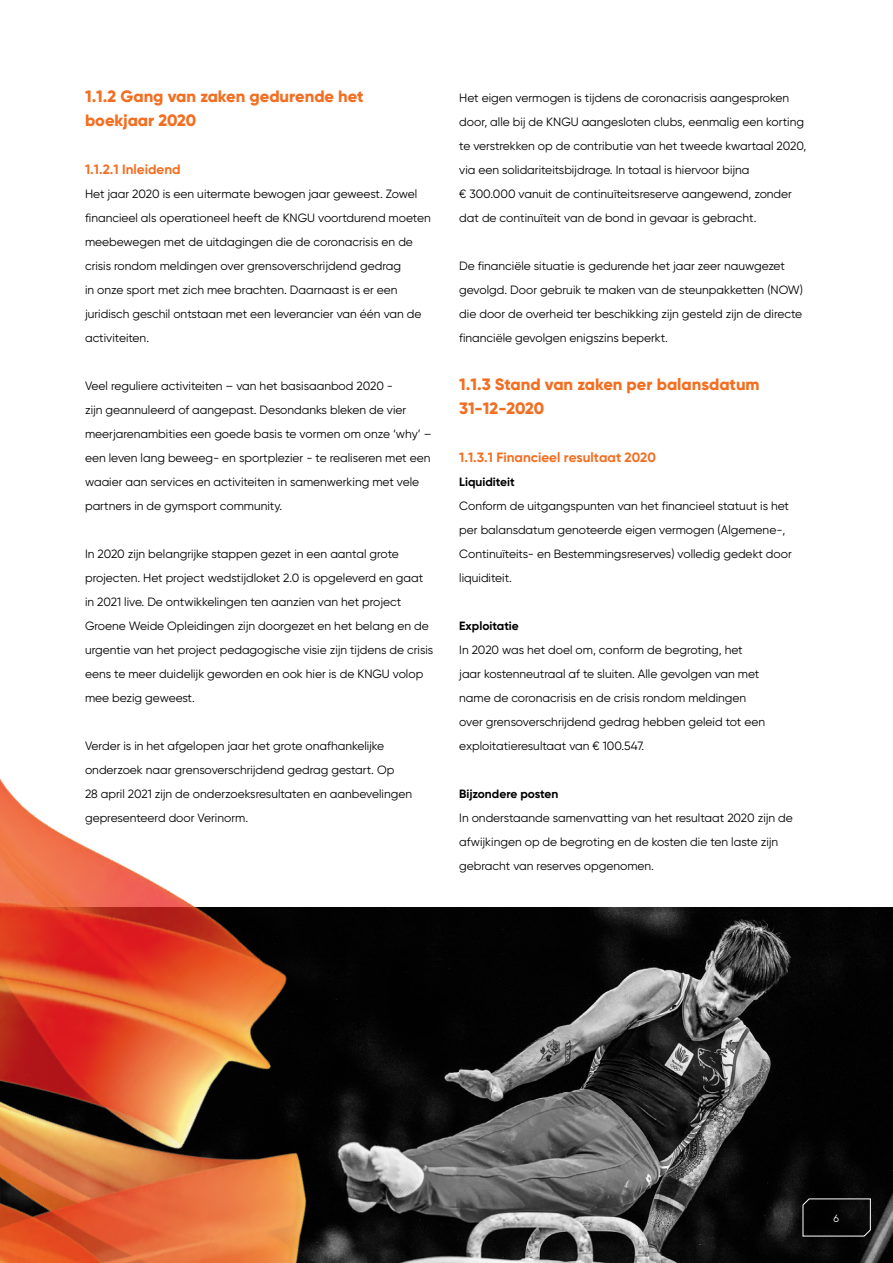
<style>
.page{position:relative;width:893px;height:1263px;background:#fff}
.page>*{position:absolute;margin:0;border:0;box-sizing:border-box;transform-origin:0 0}
.Broodtekst_zwart{font:800 16.5px/24px "Gilroy";color:#f36e21}
.Kop_oranje_extra_bol{font:800 16.5px/24px "Gilroy";color:#f36e21}
.Broodtekst_zwart-2{font:700 13.5px "Gilroy";color:#f36e21}
.Kop_oranje_bold{font:700 13.5px "Gilroy";color:#f36e21}
.Broodtekst_zwart-3{font:12px/24px "Gilroy";color:#000}
.Broodtekst_zwart-4{font:10.5px "Gilroy";color:#fff}
.s1{font-weight:700}
</style>
<div class="page">
<img style="left:525px;top:908px;width:368px;height:355px">
<img style="left:0;top:778px;width:525px;height:485px">
<svg style="left:802px;top:1198px;width:69px;height:39px;background:#171717"></svg>
<p class="Kop_oranje_extra_bol" style="left:85px;top:84px;width:280px">1.1.2 Gang van zaken gedurende het boekjaar 2020</p>
<p class="Kop_oranje_bold" style="left:85px;top:161px;width:97px">1.1.2.1 Inleidend</p>
<p class="Broodtekst_zwart-3" style="left:85px;top:182px;width:347px">Het jaar 2020 is een uitermate bewogen jaar geweest. Zowel financieel als operationeel heeft de KNGU voortdurend moeten meebewegen met de uitdagingen die de coronacrisis en de crisis rondom meldingen over grensoverschrijdend gedrag<br>in onze sport met zich mee brachten. Daarnaast is er een juridisch geschil ontstaan met een leverancier van één van de activiteiten.</p>
<p class="Broodtekst_zwart-3" style="left:85px;top:374px;width:348px">Veel reguliere activiteiten – van het basisaanbod 2020 -<br>zijn geannuleerd of aangepast. Desondanks bleken de vier meerjarenambities een goede basis te vormen om onze ‘why’ – een leven lang beweeg- en sportplezier - te realiseren met een waaier aan services en activiteiten in samenwerking met vele partners in de gymsport community.</p>
<p class="Broodtekst_zwart-3" style="left:85px;top:542px;width:350px">In 2020 zijn belangrijke stappen gezet in een aantal grote projecten. Het project wedstijdloket 2.0 is opgeleverd en gaat in 2021 live. De ontwikkelingen ten aanzien van het project Groene Weide Opleidingen zijn doorgezet en het belang en de urgentie van het project pedagogische visie zijn tijdens de crisis eens te meer duidelijk geworden en ook hier is de KNGU volop mee bezig geweest.</p>
<p class="Broodtekst_zwart-3" style="left:85px;top:734px;width:328px">Verder is in het afgelopen jaar het grote onafhankelijke onderzoek naar grensoverschrijdend gedrag gestart. Op<br>28 april 2021 zijn de onderzoeksresultaten en aanbevelingen gepresenteerd door Verinorm.</p>
<p class="Broodtekst_zwart-3" style="left:459px;top:86px;width:349px">Het eigen vermogen is tijdens de coronacrisis aangesproken door, alle bij de KNGU aangesloten clubs, eenmalig een korting te verstrekken op de contributie van het tweede kwartaal 2020, via een solidariteitsbijdrage. In totaal is hiervoor bijna<br>€ 300.000 vanuit de continuïteitsreserve aangewend, zonder dat de continuïteit van de bond in gevaar is gebracht.</p>
<p class="Broodtekst_zwart-3" style="left:459px;top:254px;width:345px">De financiële situatie is gedurende het jaar zeer nauwgezet gevolgd. Door gebruik te maken van de steunpakketten (NOW) die door de overheid ter beschikking zijn gesteld zijn de directe financiële gevolgen enigszins beperkt.</p>
<p class="Broodtekst_zwart" style="left:459px;top:372px;width:302px">1.1.3 Stand van zaken per balansdatum<br>31-12-2020</p>
<p class="Broodtekst_zwart-2" style="left:459px;top:449px;width:198px">1.1.3.1 Financieel resultaat 2020</p>
<p class="Broodtekst_zwart-3" style="left:459px;top:470px;width:334px"><span class="s1">Liquiditeit<br></span>Conform de uitgangspunten van het financieel statuut is het per balansdatum genoteerde eigen vermogen (Algemene-, Continuïteits- en Bestemmingsreserves) volledig gedekt door liquiditeit.</p>
<p class="Broodtekst_zwart-3" style="left:459px;top:614px;width:307px"><span class="s1">Exploitatie<br></span>In 2020 was het doel om, conform de begroting, het jaar kostenneutraal af te sluiten. Alle gevolgen van met name de coronacrisis en de crisis rondom meldingen over grensoverschrijdend gedrag hebben geleid tot een exploitatieresultaat van € 100.547.</p>
<p class="Broodtekst_zwart-3" style="left:459px;top:782px;width:335px"><span class="s1">Bijzondere posten<br></span>In onderstaande samenvatting van het resultaat 2020 zijn de afwijkingen op de begroting en de kosten die ten laste zijn gebracht van reserves opgenomen.</p>
<p class="Broodtekst_zwart-4" style="left:834px;top:1211px;width:7px">6</p>
</div>
